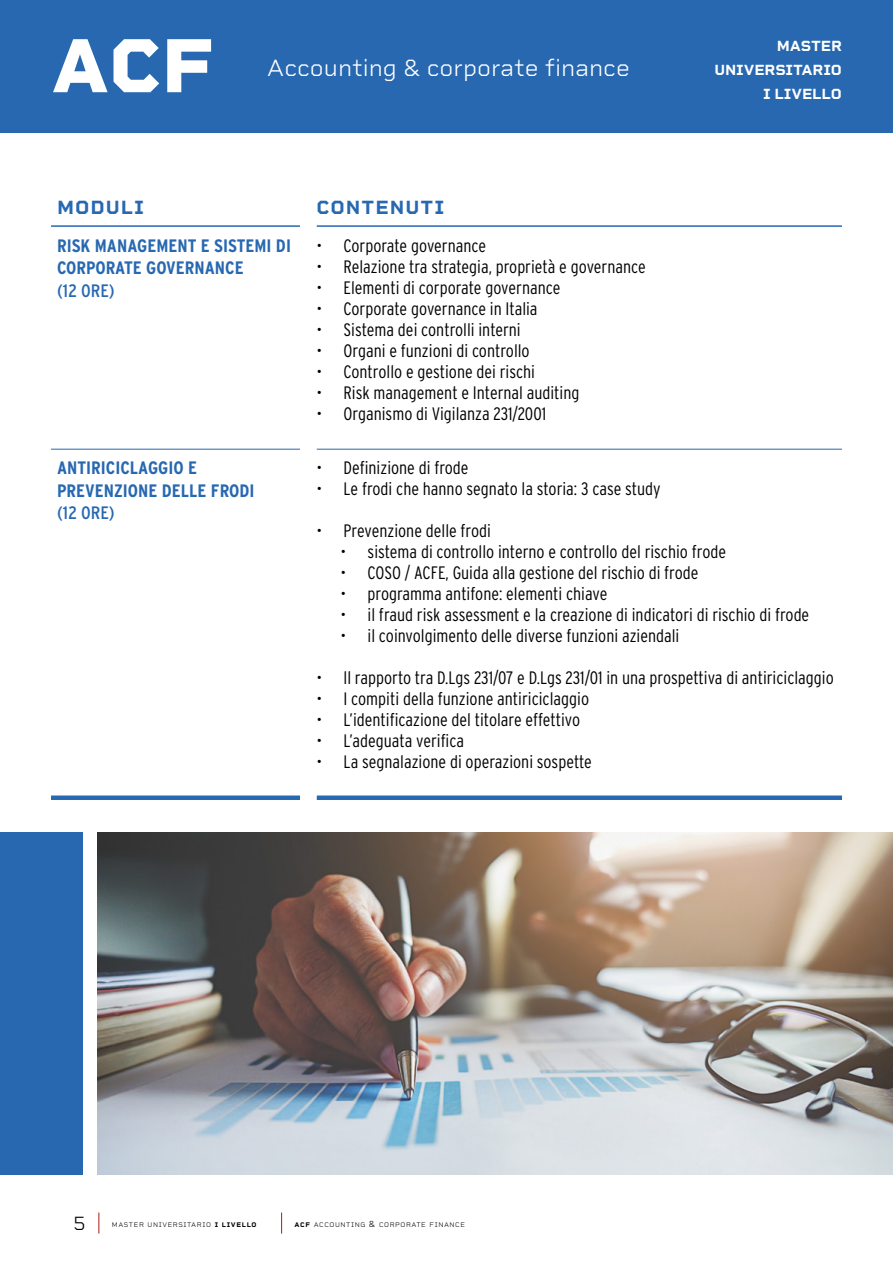
<style>
.page{position:relative;width:893px;height:1263px;background:#fff}
.page>*{position:absolute;margin:0;border:0;box-sizing:border-box;transform-origin:0 0}
.t1{font:800 78px "Rigid Square";color:#fff}
.t2{font:300 24px "Rigid Square";color:#fff}
.t3{font:700 19.5px "Rigid Square";letter-spacing:.05em;color:#2768b1}
.t4{font:300 19.5px "Rigid Square";color:#000}
.t5{font:300 18px "Interstate Condensed";color:#000}
.t6{font:700 18px/22.5px "Interstate Condensed";color:#2768b1;scale:1.05 1}
.t7{font:18px "Interstate Condensed";color:#2768b1;scale:1.05 1}
.t8{font:700 15px/24px "Rigid Square";letter-spacing:-.01em;color:#fff;text-align:right}
.t9{font:300 6.9px "Rigid Square";letter-spacing:.085em;color:#000}
.s1{font-weight:700}
.s2{font-size:9px}
</style>
<div class="page">
<svg style="left:99px;top:1212px;width:1px;height:21px"></svg>
<svg style="left:281px;top:1212px;width:1px;height:21px"></svg>
<hr style="left:51px;top:225px;width:249px;height:2px;background:#2768b1">
<hr style="left:317px;top:225px;width:525px;height:2px;background:#2768b1">
<hr style="left:51px;top:449px;width:249px;height:1px;background:#2768b1">
<hr style="left:317px;top:449px;width:525px;height:1px;background:#2768b1">
<div style="left:51px;top:795px;width:249px;height:5px;background:#2768b1"></div>
<div style="left:317px;top:795px;width:525px;height:5px;background:#2768b1"></div>
<div style="left:0;top:0;width:893px;height:133px;background:#2768b1"></div>
<div style="left:0;top:832px;width:82px;height:342px;background:#2768b1"></div>
<img style="left:98px;top:832px;width:795px;height:342px">
<h1 class="t1" style="left:51px;top:18px;width:164px">ACF</h1>
<h2 class="t2" style="left:267px;top:53px;width:364px">Accounting &amp; corporate finance</h2>
<p class="t3" style="left:57px;top:196px;width:89px">MODULI</p>
<p class="t3" style="left:317px;top:196px;width:129px">CONTENUTI</p>
<p class="t6" style="left:57px;top:234px;width:224px">RISK MANAGEMENT E SISTEMI DI<br>CORPORATE GOVERNANCE</p>
<p class="t7" style="left:57px;top:280px;width:57px">(12 ORE)</p>
<p class="t5" style="left:317px;top:235px;width:171px">• Corporate governance</p>
<p class="t5" style="left:317px;top:256px;width:331px">• Relazione tra strategia, proprietà e governance</p>
<p class="t5" style="left:317px;top:277px;width:245px">• Elementi di corporate governance</p>
<p class="t5" style="left:317px;top:298px;width:223px">• Corporate governance in Italia</p>
<p class="t5" style="left:317px;top:319px;width:206px">• Sistema dei controlli interni</p>
<p class="t5" style="left:317px;top:340px;width:215px">• Organi e funzioni di controllo</p>
<p class="t5" style="left:317px;top:361px;width:220px">• Controllo e gestione dei rischi</p>
<p class="t5" style="left:317px;top:382px;width:264px">• Risk management e Internal auditing</p>
<p class="t5" style="left:317px;top:403px;width:231px">• Organismo di Vigilanza 231/2001</p>
<p class="t8" style="left:714px;top:33px;width:129px">MASTER<br>UNIVERSITARIO</p>
<p class="t8" style="left:763px;top:81px;width:80px">I LIVELLO</p>
<p class="t6" style="left:57px;top:456px;width:190px">ANTIRICICLAGGIO E<br>PREVENZIONE DELLE FRODI</p>
<p class="t7" style="left:57px;top:503px;width:57px">(12 ORE)</p>
<p class="t5" style="left:317px;top:458px;width:154px">• Definizione di frode</p>
<p class="t5" style="left:317px;top:479px;width:346px">• Le frodi che hanno segnato la storia: 3 case study</p>
<p class="t5" style="left:317px;top:521px;width:176px">• Prevenzione delle frodi</p>
<p class="t5" style="left:341px;top:542px;width:387px">• sistema di controllo interno e controllo del rischio frode</p>
<p class="t5" style="left:341px;top:563px;width:359px">• COSO / ACFE, Guida alla gestione del rischio di frode</p>
<p class="t5" style="left:341px;top:584px;width:268px">• programma antifone: elementi chiave</p>
<p class="t5" style="left:341px;top:605px;width:470px">• il fraud risk assessment e la creazione di indicatori di rischio di frode</p>
<p class="t5" style="left:341px;top:626px;width:340px">• il coinvolgimento delle diverse funzioni aziendali</p>
<p class="t5" style="left:317px;top:668px;width:519px">• ll rapporto tra D.Lgs 231/07 e D.Lgs 231/01 in una prospettiva di antiriciclaggio</p>
<p class="t5" style="left:317px;top:689px;width:274px">• I compiti della funzione antiriciclaggio</p>
<p class="t5" style="left:317px;top:710px;width:265px">• L’identificazione del titolare effettivo</p>
<p class="t5" style="left:317px;top:731px;width:149px">• L’adeguata verifica</p>
<p class="t5" style="left:317px;top:752px;width:277px">• La segnalazione di operazioni sospette</p>
<p class="t4" style="left:73px;top:1212px;width:14px">5</p>
<p class="t9" style="left:112px;top:1220px;width:146px">MASTER UNIVERSITARIO <span class="s1">I LIVELLO</span></p>
<p class="t9" style="left:295px;top:1220px;width:172px"><span class="s1">ACF</span> ACCOUNTING <span class="s2">&amp;</span> CORPORATE FINANCE</p>
</div>
